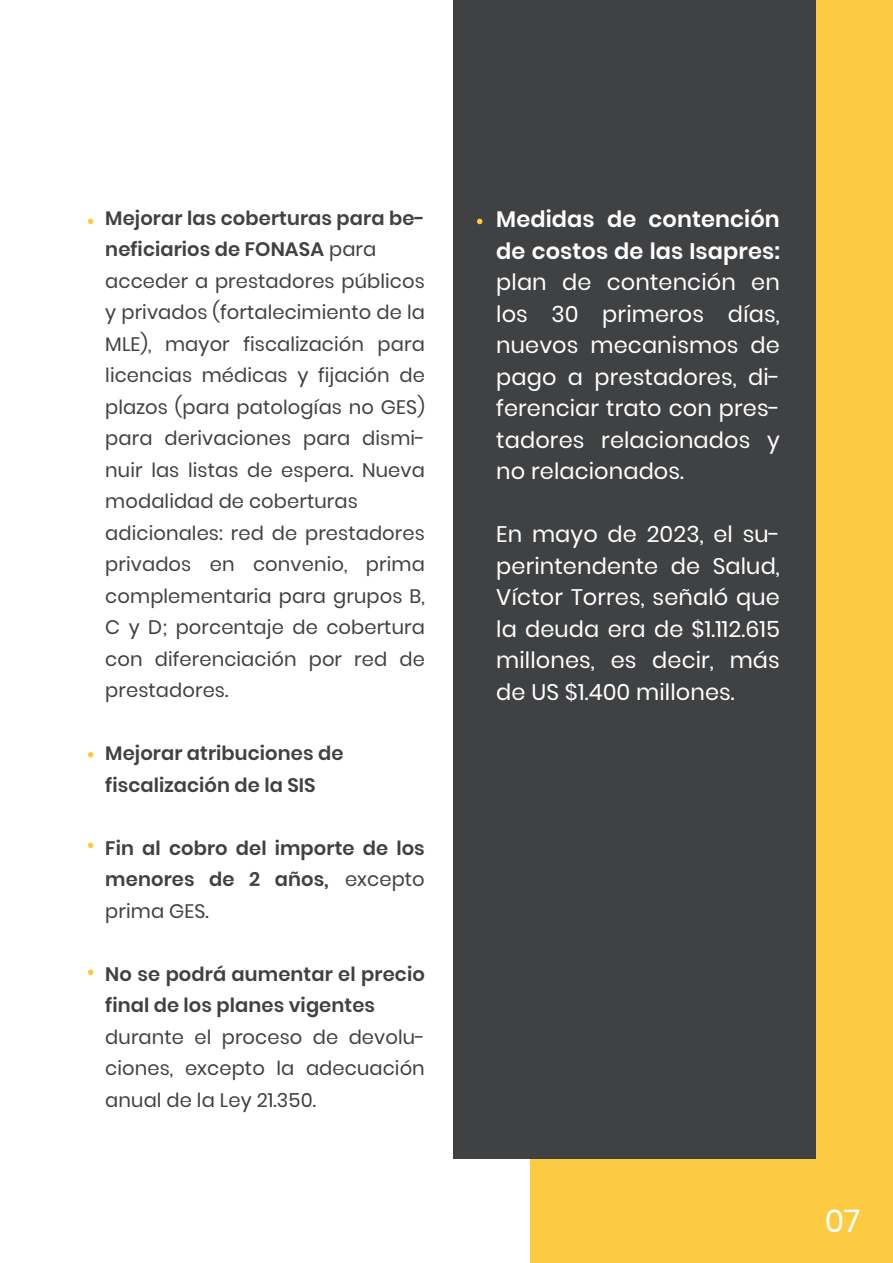
<style>
.page{position:relative;width:893px;height:1263px;background:#fff}
.page>*{position:absolute;margin:0;border:0;box-sizing:border-box;transform-origin:0 0}
.t1{font:31.5px "Poppins";color:#fff}
.t2{font:22.5px/31.5px "Poppins";letter-spacing:.005em;color:#fff;text-align:justify}
.t3{font:600 22.5px/31.5px "Poppins";letter-spacing:.005em;color:#fff}
.t4{font:19.5px/31.5px "Poppins";letter-spacing:.005em;color:#404143}
.t5{font:600 19.5px/31.5px "Poppins";letter-spacing:.005em;color:#404143}
.s1{font-weight:600}
.s2{font-weight:400}
</style>
<div class="page">
<div style="left:530px;top:0;width:363px;height:1263px;background:#fccb42"></div>
<div style="left:453px;top:0;width:363px;height:1158px;background:#404143"></div>
<svg style="left:88px;top:219px;width:5px;height:5px"></svg>
<svg style="left:477px;top:219px;width:5px;height:5px"></svg>
<svg style="left:88px;top:752px;width:5px;height:5px"></svg>
<svg style="left:88px;top:843px;width:5px;height:5px"></svg>
<svg style="left:88px;top:969px;width:5px;height:6px"></svg>
<p class="t4" style="left:105px;top:202px;width:321px"><span class="s1">Mejorar las coberturas para be&shy;neficiarios de FONASA</span> para acceder a prestadores públicos y privados (fortalecimiento de la<br>MLE), mayor fiscalización para licencias médicas y fijación de plazos (para patologías no GES) para derivaciones para dismi&shy;nuir las listas de espera. Nueva modalidad de coberturas adicionales: red de prestadores privados en convenio, prima complementaria para grupos B,<br>C y D; porcentaje de cobertura con diferenciación por red de prestadores.</p>
<p class="t5" style="left:105px;top:738px;width:240px">Mejorar atribuciones de fiscalización de la SIS</p>
<p class="t5" style="left:105px;top:832px;width:321px;text-align:justify">Fin al cobro del importe de los menores de 2 años, <span class="s2">excepto prima GES.</span></p>
<p class="t5" style="left:105px;top:958px;width:321px">No se podrá aumentar el precio final de los planes vigentes</p>
<p class="t4" style="left:105px;top:1021px;width:321px;text-align:justify">durante el proceso de devolu&shy;ciones, excepto la adecuación anual de la Ley 21.350.</p>
<p class="t3" style="left:496px;top:204px;width:285px">Medidas de contención de costos de las Isapres:</p>
<p class="t2" style="left:496px;top:267px;width:285px">plan de contención en los 30 primeros días, nuevos mecanismos de pago a prestadores, di&shy;ferenciar trato con pres&shy;tadores relacionados y no relacionados.</p>
<p class="t2" style="left:496px;top:519px;width:285px">En mayo de 2023, el su&shy;perintendente de Salud, Víctor Torres, señaló que la deuda era de $1.112.615 millones, es decir, más de US $1.400 millones.</p>
<h1 class="t1" style="left:825px;top:1202px;width:37px">07</h1>
</div>
